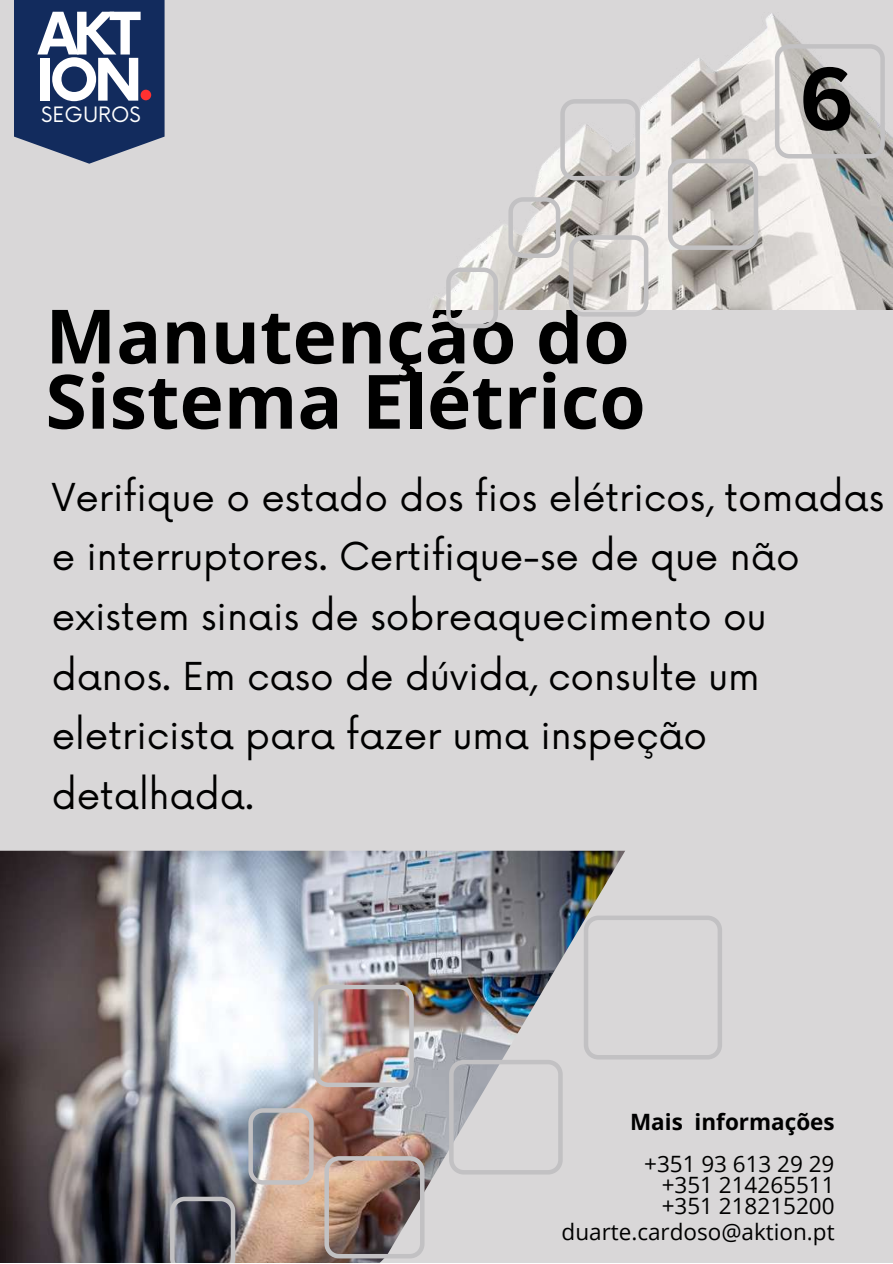
<style>
.page{position:relative;width:893px;height:1264px;background:#fff}
.page>*{position:absolute;margin:0;border:0;box-sizing:border-box;transform-origin:0 0}
.t1{font:700 86.85px "Canva Sans";color:#000}
.t2{font:700 75px/65.2px "Open Sans";color:#000}
.t3{font:700 57px/46px "Now";letter-spacing:-.085em;color:#fff}
.t4{font:37.5px/59.6px "Now";color:#000}
.t5{font:22.5px/21.3px "Open Sans";color:#000;text-align:justify}
.t6{font:700 22.5px "Open Sans";color:#000}
.t7{font:20.55px "Now";color:#fff}
.s1{font-size:58.2px;color:#ff3131}
</style>
<div class="page">
<div style="left:0;top:0;width:892px;height:1262px;background:#d9d7d8"></div>
<svg style="left:14px;top:0;width:150px;height:164px;background:#223967"></svg>
<img style="left:0;top:850px;width:625px;height:412px">
<svg style="left:583px;top:915px;width:139px;height:144px"></svg>
<svg style="left:449px;top:1059px;width:113px;height:115px"></svg>
<svg style="left:324px;top:1156px;width:100px;height:102px;background:#977e74"></svg>
<img style="left:314px;top:984px;width:100px;height:103px">
<svg style="left:248px;top:1108px;width:65px;height:76px;background:#c2b1a9"></svg>
<svg style="left:170px;top:1196px;width:65px;height:66px;background:#4c4e56"></svg>
<img style="left:433px;top:13px;width:459px;height:296px">
<svg style="left:774px;top:44px;width:110px;height:114px"></svg>
<svg style="left:668px;top:159px;width:90px;height:91px;background:#bab6b2"></svg>
<svg style="left:569px;top:235px;width:79px;height:81px"></svg>
<svg style="left:560px;top:99px;width:79px;height:81px"></svg>
<svg style="left:508px;top:197px;width:52px;height:61px"></svg>
<svg style="left:446px;top:267px;width:52px;height:61px"></svg>
<h3 class="t3" style="left:36px;top:14px;width:121px">AKT<br>ION<span class="s1">.</span></h3>
<p class="t7" style="left:41px;top:103px;width:101px">SEGUROS</p>
<h2 class="t2" style="left:45px;top:302px;width:601px">Manutenção do<br>Sistema Elétrico</h2>
<h1 class="t1" style="left:798px;top:37px;width:58px">6</h1>
<p class="t4" style="left:52px;top:469px;width:834px">Verifique o estado dos fios elétricos, tomadas e interruptores. Certifique-se de que não existem sinais de sobreaquecimento ou danos. Em caso de dúvida, consulte um eletricista para fazer uma inspeção detalhada.</p>
<p class="t6" style="left:630px;top:1106px;width:206px">Mais informações</p>
<p class="t5" style="left:661px;top:1152px;width:174px;text-indent:-18px">+351 93 613 29 29 +351 214265511 +351 218215200</p>
<p class="t5" style="left:561px;top:1220px;width:274px">duarte.cardoso@aktion.pt</p>
</div>
